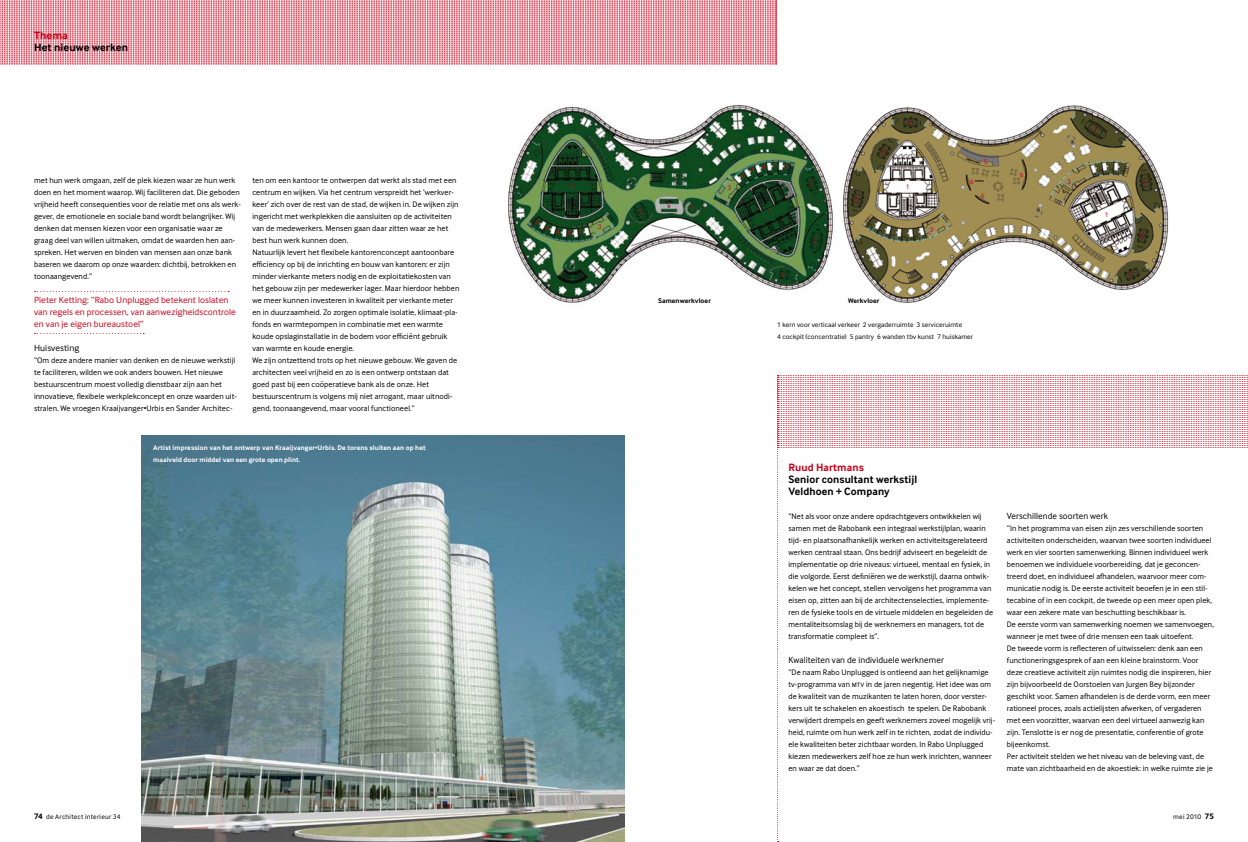
<style>
.page{position:relative;width:1248px;height:842px;background:#fff}
.page>*{position:absolute;margin:0;border:0;box-sizing:border-box;transform-origin:0 0}
.t1{font:700 11px/12px "Inter Face Typo";letter-spacing:.01em;color:#000}
.t2{font:700 11px "Inter Face Typo";letter-spacing:.01em;color:#c90019}
.t3{font:9.2px/12px "Inter Face Typo";letter-spacing:.01em;color:#c90019}
.t4{font:9.2px "Inter Face Typo";letter-spacing:.01em;color:#000}
.t5{font:8.2px/12px "Inter Face Typo";letter-spacing:.01em;color:#000}
.t6{font:7px/12px "Inter Face Typo";letter-spacing:.01em;color:#000}
.t7{font:700 7px/12px "Inter Face Typo";letter-spacing:.01em;color:#fff}
.t8{font:7px "Inter Face Typo";letter-spacing:1.055em;color:#c90019}
.t9{font:7px "Inter Face Typo";letter-spacing:.035em;color:#000}
.t10{font:700 7px "Inter Face Typo";letter-spacing:.01em;color:#000}
.s1{font-family:"Arial"}
.s2{font-weight:700;font-size:8.2px}
</style>
<div class="page">
<img style="left:508px;top:105px;width:326px;height:200px">
<img style="left:843px;top:105px;width:326px;height:198px">
<img style="left:142px;top:435px;width:482px;height:407px">
<svg style="left:0;top:1px;width:776px;height:63px;background:#eaa2aa"></svg>
<svg style="left:35px;top:291px;width:194px;height:1px"></svg>
<svg style="left:35px;top:333px;width:109px;height:1px"></svg>
<svg style="left:777px;top:375px;width:471px;height:467px"></svg>
<h1 class="t2" style="left:34px;top:29px;width:35px">Thema</h1>
<h1 class="t1" style="left:34px;top:41px;width:96px">Het nieuwe werken</h1>
<p class="t5" style="left:34px;top:174px;width:208px">met hun werk omgaan, zelf de plek kiezen waar ze hun werk doen en het moment waarop. Wij faciliteren dat. Die geboden vrijheid heeft consequenties voor de relatie met ons als werk&shy;gever, de emotionele en sociale band wordt belangrijker. Wij denken dat mensen kiezen voor een organisatie waar ze graag deel van willen uitmaken, omdat de waarden hen aan&shy;spreken. Het werven en binden van mensen aan onze bank baseren we daarom op onze waarden: dichtbij, betrokken en toonaangevend.”</p>
<p class="t3" style="left:34px;top:294px;width:203px">Pieter Ketting: “Rabo Unplugged betekent loslaten van regels en processen, van aanwezigheidscontrole en van je eigen bureaustoel”</p>
<p class="t4" style="left:34px;top:343px;width:47px">Huisvesting</p>
<p class="t5" style="left:34px;top:354px;width:204px">“Om deze andere manier van denken en de nieuwe werkstijl te faciliteren, wilden we ook anders bouwen. Het nieuwe bestuurscentrum moest volledig dienstbaar zijn aan het innovatieve, flexibele werkplekconcept en onze waarden uit&shy;stralen. We vroegen Kraaijvanger<span class="s1">•</span>Urbis en Sander Architec-</p>
<p class="t5" style="left:252px;top:174px;width:208px">ten om een kantoor te ontwerpen dat werkt als stad met een centrum en wijken. Via het centrum verspreidt het ‘werkver&shy;keer’ zich over de rest van de stad, de wijken in. De wijken zijn ingericht met werkplekken die aansluiten op de activiteiten van de medewerkers. Mensen gaan daar zitten waar ze het best hun werk kunnen doen.<br>Natuurlijk levert het flexibele kantorenconcept aantoonbare efficiency op bij de inrichting en bouw van kantoren: er zijn minder vierkante meters nodig en de exploitatiekosten van het gebouw zijn per medewerker lager. Maar hierdoor hebben we meer kunnen investeren in kwaliteit per vierkante meter en in duurzaamheid. Zo zorgen optimale isolatie, klimaat-pla&shy;fonds en warmtepompen in combinatie met een warmte koude opslaginstallatie in de bodem voor efficiënt gebruik van warmte en koude energie.<br>We zijn ontzettend trots op het nieuwe gebouw. We gaven de architecten veel vrijheid en zo is een ontwerp ontstaan dat goed past bij een coöperatieve bank als de onze. Het bestuurscentrum is volgens mij niet arrogant, maar uitnodi&shy;gend, toonaangevend, maar vooral functioneel.”</p>
<p class="t7" style="left:153px;top:441px;width:274px">Artist impression van het ontwerp van Kraaijvanger<span class="s1">•</span>Urbis. De torens sluiten aan op het maaiveld door middel van een grote open plint.</p>
<p class="t8" style="left:908px;top:118px;width:5px">2</p>
<p class="t8" style="left:1092px;top:125px;width:5px">2</p>
<p class="t8" style="left:881px;top:148px;width:5px">2</p>
<p class="t8" style="left:570px;top:181px;width:5px">1</p>
<p class="t8" style="left:727px;top:184px;width:5px">3</p>
<p class="t8" style="left:761px;top:161px;width:28px">444</p>
<p class="t8" style="left:750px;top:166px;width:5px">4</p>
<p class="t8" style="left:740px;top:171px;width:5px">4</p>
<p class="t8" style="left:809px;top:179px;width:5px">2</p>
<p class="t8" style="left:905px;top:182px;width:5px">1</p>
<p class="t8" style="left:969px;top:177px;width:5px">6</p>
<p class="t8" style="left:983px;top:157px;width:5px">5</p>
<p class="t8" style="left:1019px;top:170px;width:5px">6</p>
<p class="t8" style="left:1067px;top:177px;width:5px">3</p>
<p class="t8" style="left:1142px;top:177px;width:5px">2</p>
<p class="t8" style="left:855px;top:194px;width:5px">2</p>
<p class="t8" style="left:980px;top:191px;width:5px">6</p>
<p class="t8" style="left:638px;top:208px;width:5px">7</p>
<p class="t8" style="left:666px;top:202px;width:5px">5</p>
<p class="t8" style="left:689px;top:204px;width:5px">7</p>
<p class="t8" style="left:769px;top:208px;width:5px">1</p>
<p class="t8" style="left:1104px;top:210px;width:5px">1</p>
<p class="t8" style="left:535px;top:217px;width:5px">4</p>
<p class="t8" style="left:545px;top:223px;width:5px">4</p>
<p class="t8" style="left:556px;top:227px;width:28px">444</p>
<p class="t8" style="left:597px;top:222px;width:5px">3</p>
<p class="t8" style="left:813px;top:236px;width:5px">2</p>
<p class="t8" style="left:929px;top:226px;width:5px">3</p>
<p class="t8" style="left:1139px;top:232px;width:5px">2</p>
<p class="t8" style="left:781px;top:270px;width:5px">2</p>
<p class="t8" style="left:1128px;top:269px;width:5px">2</p>
<p class="t10" style="left:658px;top:297px;width:54px">Samenwerkvloer</p>
<p class="t10" style="left:848px;top:297px;width:33px">Werkvloer</p>
<p class="t6" style="left:777px;top:319px;width:197px">1 kern voor verticaal verkeer 2 vergaderruimte 3 serviceruimte<br>4 cockpit (concentratie) 5 pantry 6 wanden tbv kunst 7 huiskamer</p>
<h1 class="t2" style="left:788px;top:461px;width:77px">Ruud Hartmans</h1>
<h1 class="t1" style="left:788px;top:473px;width:130px">Senior consultant werkstijl<br>Veldhoen + Company</h1>
<p class="t5" style="left:788px;top:510px;width:206px">“Net als voor onze andere opdrachtgevers ontwikkelen wij samen met de Rabobank een integraal werkstijlplan, waarin tijd- en plaatsonafhankelijk werken en activiteitsgerelateerd werken centraal staan. Ons bedrijf adviseert en begeleidt de implementatie op drie niveaus: virtueel, mentaal en fysiek, in die volgorde. Eerst definiëren we de werkstijl, daarna ontwik&shy;kelen we het concept, stellen vervolgens het programma van eisen op, zitten aan bij de architectenselecties, implemente&shy;ren de fysieke tools en de virtuele middelen en begeleiden de mentaliteitsomslag bij de werknemers en managers, tot de transformatie compleet is”.</p>
<p class="t4" style="left:788px;top:655px;width:157px">Kwaliteiten van de individuele werknemer</p>
<p class="t5" style="left:788px;top:666px;width:208px">“De naam Rabo Unplugged is ontleend aan het gelijknamige tv-programma van ()* in de jaren negentig. Het idee was om de kwaliteit van de muzikanten te laten horen, door verster&shy;kers uit te schakelen en akoestisch te spelen. De Rabobank verwijdert drempels en geeft werknemers zoveel mogelijk vrij&shy;heid, ruimte om hun werk zelf in te richten, zodat de individu&shy;ele kwaliteiten beter zichtbaar worden. In Rabo Unplugged kiezen medewerkers zelf hoe ze hun werk inrichten, wanneer en waar ze dat doen.”</p>
<p class="t4" style="left:1006px;top:511px;width:103px">Verschillende soorten werk</p>
<p class="t5" style="left:1006px;top:522px;width:208px">“In het programma van eisen zijn zes verschillende soorten activiteiten onderscheiden, waarvan twee soorten individueel werk en vier soorten samenwerking. Binnen individueel werk benoemen we individuele voorbereiding, dat je geconcen&shy;treerd doet, en individueel afhandelen, waarvoor meer com&shy;municatie nodig is. De eerste activiteit beoefen je in een stil&shy;tecabine of in een cockpit, de tweede op een meer open plek, waar een zekere mate van beschutting beschikbaar is.<br>De eerste vorm van samenwerking noemen we samenvoegen, wanneer je met twee of drie mensen een taak uitoefent.<br>De tweede vorm is reflecteren of uitwisselen: denk aan een functioneringsgesprek of aan een kleine brainstorm. Voor deze creatieve activiteit zijn ruimtes nodig die inspireren, hier zijn bijvoorbeeld de Oorstoelen van Jurgen Bey bijzonder geschikt voor. Samen afhandelen is de derde vorm, een meer rationeel proces, zoals actielijsten afwerken, of vergaderen met een voorzitter, waarvan een deel virtueel aanwezig kan zijn. Tenslotte is er nog de presentatie, conferentie of grote bijeenkomst.<br>Per activiteit stelden we het niveau van de beleving vast, de mate van zichtbaarheid en de akoestiek: in welke ruimte zie je</p>
<p class="t9" style="left:34px;top:813px;width:88px"><span class="s2">74</span> de Architect interieur 34</p>
<p class="t6" style="left:1173px;top:811px;width:42px">mei 2010 <span class="s2">75</span></p>
</div>
